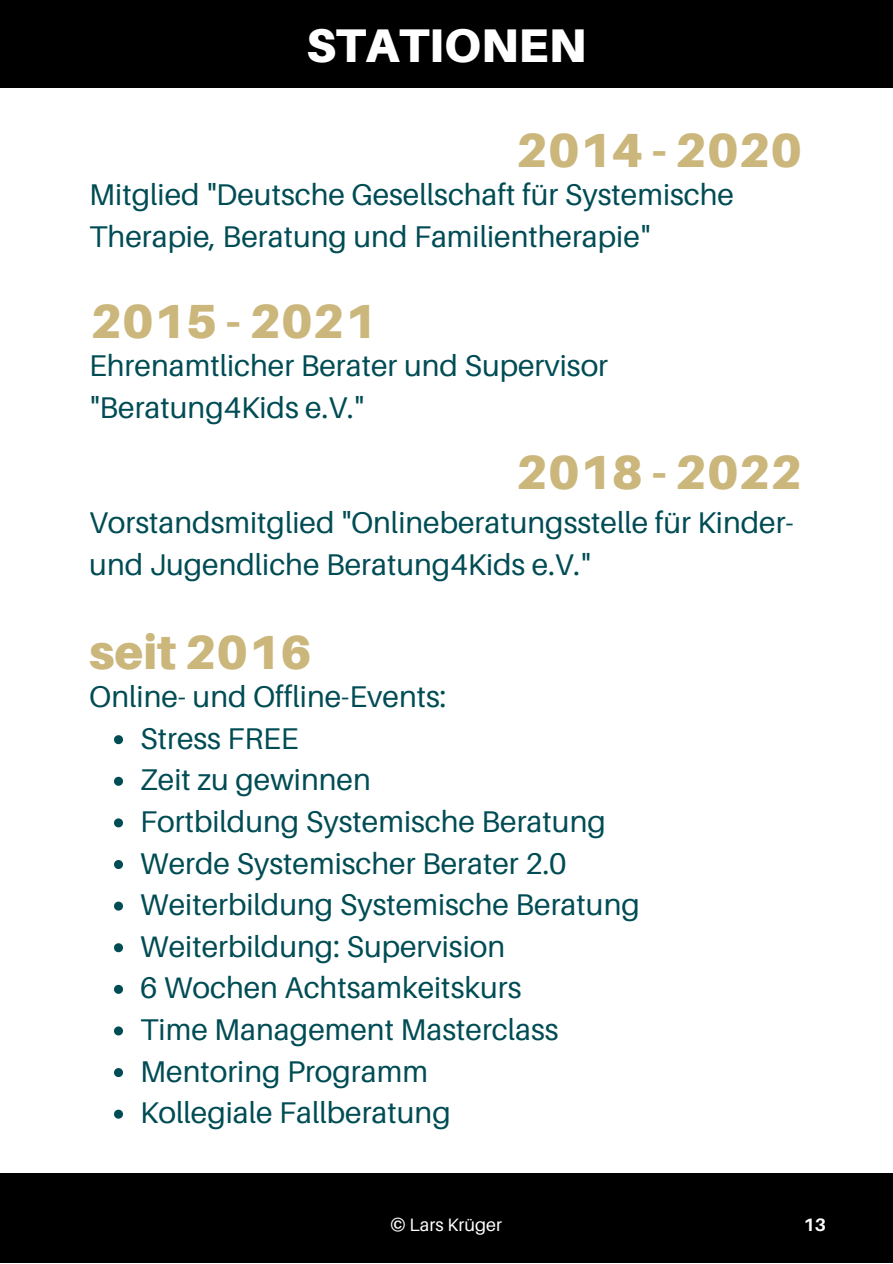
<style>
.page{position:relative;width:893px;height:1264px;background:#fff}
.page>*{position:absolute;margin:0;border:0;box-sizing:border-box;transform-origin:0 0}
.t1{font:900 48px "Aileron";color:#cbb67b}
.t2{font:900 47.25px "Aileron";color:#fff}
.t3{font:30px/41.5px "Aileron";color:#004c54}
.t4{font:18px "Aileron";color:#fff}
.t5{font:700 18px "Aileron";color:#fff}
</style>
<div class="page">
<svg style="left:114px;top:735px;width:9px;height:9px"></svg>
<svg style="left:114px;top:776px;width:9px;height:9px"></svg>
<svg style="left:114px;top:818px;width:9px;height:9px"></svg>
<svg style="left:114px;top:860px;width:9px;height:9px"></svg>
<svg style="left:114px;top:901px;width:9px;height:9px"></svg>
<svg style="left:114px;top:943px;width:9px;height:9px"></svg>
<svg style="left:114px;top:984px;width:9px;height:9px"></svg>
<svg style="left:114px;top:1026px;width:9px;height:9px"></svg>
<svg style="left:114px;top:1068px;width:9px;height:9px"></svg>
<svg style="left:114px;top:1109px;width:9px;height:9px"></svg>
<div style="left:0;top:0;width:892px;height:88px;background:#000"></div>
<div style="left:0;top:1173px;width:892px;height:89px;background:#000"></div>
<h2 class="t2" style="left:306px;top:16px;width:281px">STATIONEN</h2>
<h1 class="t1" style="left:516px;top:120px;width:287px">2014 - 2020</h1>
<p class="t3" style="left:89px;top:173px;width:646px">Mitglied "Deutsche Gesellschaft für Systemische<br>Therapie, Beratung und Familientherapie"</p>
<h1 class="t1" style="left:90px;top:291px;width:287px">2015 - 2021</h1>
<p class="t3" style="left:89px;top:344px;width:520px">Ehrenamtlicher Berater und Supervisor "Beratung4Kids e.V."</p>
<h1 class="t1" style="left:516px;top:442px;width:287px">2018 - 2022</h1>
<p class="t3" style="left:89px;top:501px;width:706px">Vorstandsmitglied "Onlineberatungsstelle für Kinder&shy;und Jugendliche Beratung4Kids e.V."</p>
<h1 class="t1" style="left:89px;top:622px;width:224px">seit 2016</h1>
<p class="t3" style="left:89px;top:675px;width:359px">Online- und Offline-Events:</p>
<p class="t3" style="left:140px;top:716px;width:501px">Stress FREE<br>Zeit zu gewinnen<br>Fortbildung Systemische Beratung<br>Werde Systemischer Berater 2.0<br>Weiterbildung Systemische Beratung<br>Weiterbildung: Supervision<br>6 Wochen Achtsamkeitskurs<br>Time Management Masterclass<br>Mentoring Programm<br>Kollegiale Fallberatung</p>
<p class="t4" style="left:390px;top:1213px;width:113px">© Lars Krüger</p>
<p class="t5" style="left:803px;top:1213px;width:24px">13</p>
</div>
